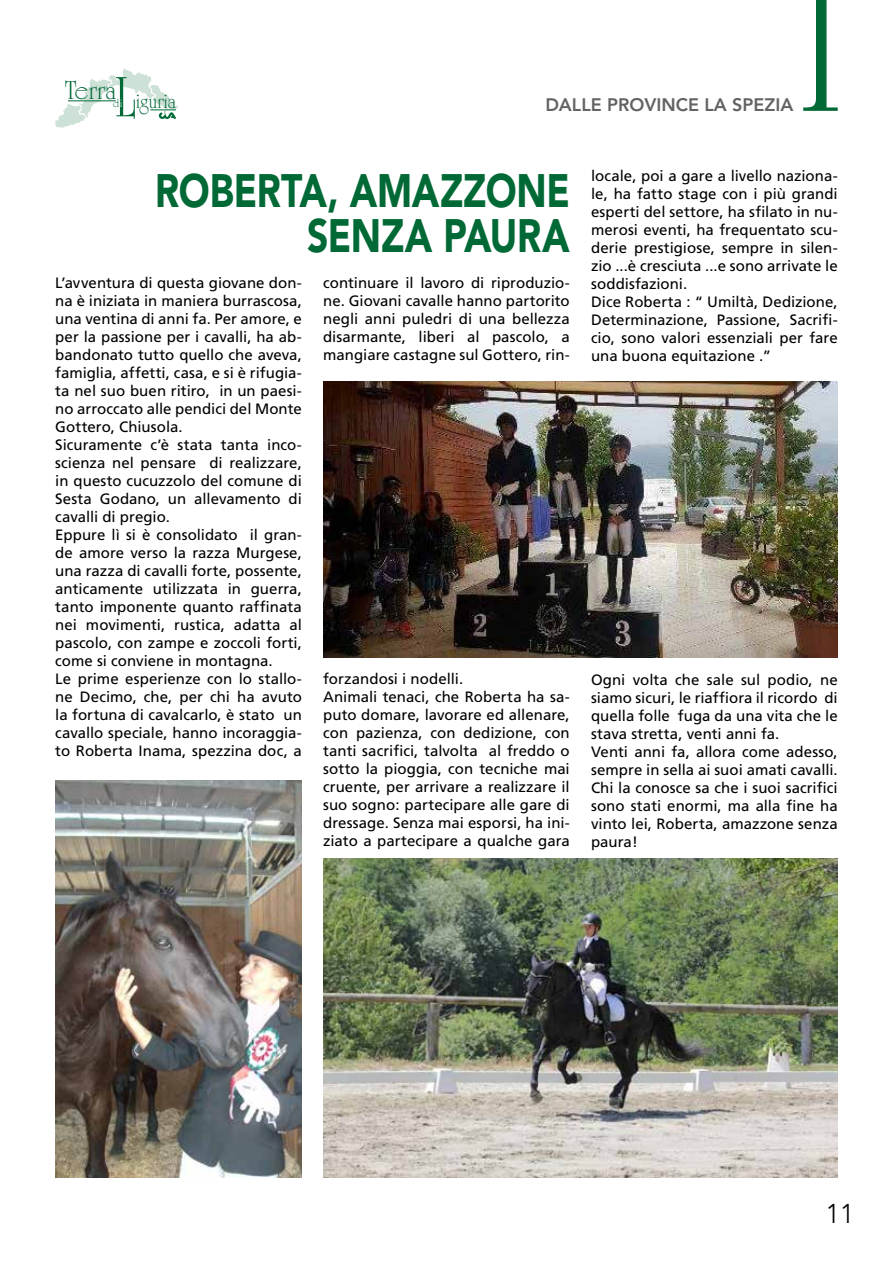
<style>
.page{position:relative;width:893px;height:1263px;background:#fff}
.page>*{position:absolute;margin:0;border:0;box-sizing:border-box;transform-origin:0 0}
.t1{font:60.9px "University Roman";color:#006935}
.t2{font:900 46.5px/45px "Avenir";letter-spacing:-.005em;color:#006935;text-align:right;scale:.8 1}
.t3{font:27.9px "University Roman";color:#006935}
.t4{font:300 27px "Avenir";color:#000}
.t5{font:21.45px "University Roman";color:#006935}
.t6{font:800 18px "Avenir";color:#646363}
.t7{font:15px/18px "Frutiger";color:#000}
.t8{font:11.85px "University Roman";color:#006935}
.s1{font-size:11.85px;color:#fff}
</style>
<div class="page">
<svg style="left:803px;top:0;width:35px;height:111px"></svg>
<svg style="left:55px;top:68px;width:123px;height:60px"></svg>
<img style="left:55px;top:780px;width:247px;height:398px">
<img style="left:323px;top:381px;width:515px;height:276px">
<img style="left:323px;top:859px;width:515px;height:319px">
<h1 class="t1" style="left:116px;top:62px;width:22px">L</h1>
<h3 class="t3" style="left:65px;top:74px;width:52px">Terra</h3>
<p class="t8" style="left:113px;top:96px;width:7px">d</p>
<h3 class="t5" style="left:120px;top:88px;width:57px"><span class="s1">i</span> iguria</h3>
<p class="t6" style="left:545px;top:94px;width:249px">DALLE PROVINCE LA SPEZIA</p>
<h2 class="t2" style="left:155px;top:168px;width:520px">ROBERTA, AMAZZONE<br>SENZA PAURA</h2>
<p class="t7" style="left:55px;top:273px;width:248px">L’avventura di questa giovane don&shy;na è iniziata in maniera burrascosa, una ventina di anni fa. Per amore, e per la passione per i cavalli, ha ab&shy;bandonato tutto quello che aveva, famiglia, affetti, casa, e si è rifugia&shy;ta nel suo buen ritiro, in un paesi&shy;no arroccato alle pendici del Monte Gottero, Chiusola.<br>Sicuramente c’è stata tanta inco&shy;scienza nel pensare di realizzare, in questo cucuzzolo del comune di Sesta Godano, un allevamento di cavalli di pregio.<br>Eppure lì si è consolidato il gran&shy;de amore verso la razza Murgese, una razza di cavalli forte, possente, anticamente utilizzata in guerra, tanto imponente quanto raffinata nei movimenti, rustica, adatta al pascolo, con zampe e zoccoli forti, come si conviene in montagna.<br>Le prime esperienze con lo stallo&shy;ne Decimo, che, per chi ha avuto la fortuna di cavalcarlo, è stato un cavallo speciale, hanno incoraggia&shy;to Roberta Inama, spezzina doc, a</p>
<p class="t7" style="left:323px;top:273px;width:248px;text-align:justify">continuare il lavoro di riproduzio&shy;ne. Giovani cavalle hanno partorito negli anni puledri di una bellezza disarmante, liberi al pascolo, a mangiare castagne sul Gottero, rin-</p>
<p class="t7" style="left:323px;top:669px;width:248px">forzandosi i nodelli.<br>Animali tenaci, che Roberta ha sa&shy;puto domare, lavorare ed allenare, con pazienza, con dedizione, con tanti sacrifici, talvolta al freddo o sotto la pioggia, con tecniche mai cruente, per arrivare a realizzare il suo sogno: partecipare alle gare di dressage. Senza mai esporsi, ha ini&shy;ziato a partecipare a qualche gara</p>
<p class="t7" style="left:591px;top:167px;width:248px">locale, poi a gare a livello naziona&shy;le, ha fatto stage con i più grandi esperti del settore, ha sfilato in nu&shy;merosi eventi, ha frequentato scu&shy;derie prestigiose, sempre in silen&shy;zio ...è cresciuta ...e sono arrivate le soddisfazioni.<br>Dice Roberta : “ Umiltà, Dedizione, Determinazione, Passione, Sacrifi&shy;cio, sono valori essenziali per fare una buona equitazione .”</p>
<p class="t7" style="left:591px;top:671px;width:248px">Ogni volta che sale sul podio, ne siamo sicuri, le riaffiora il ricordo di quella folle fuga da una vita che le stava stretta, venti anni fa.<br>Venti anni fa, allora come adesso, sempre in sella ai suoi amati cavalli.<br>Chi la conosce sa che i suoi sacrifici sono stati enormi, ma alla fine ha vinto lei, Roberta, amazzone senza paura!</p>
<h3 class="t4" style="left:826px;top:1198px;width:30px">11</h3>
</div>
